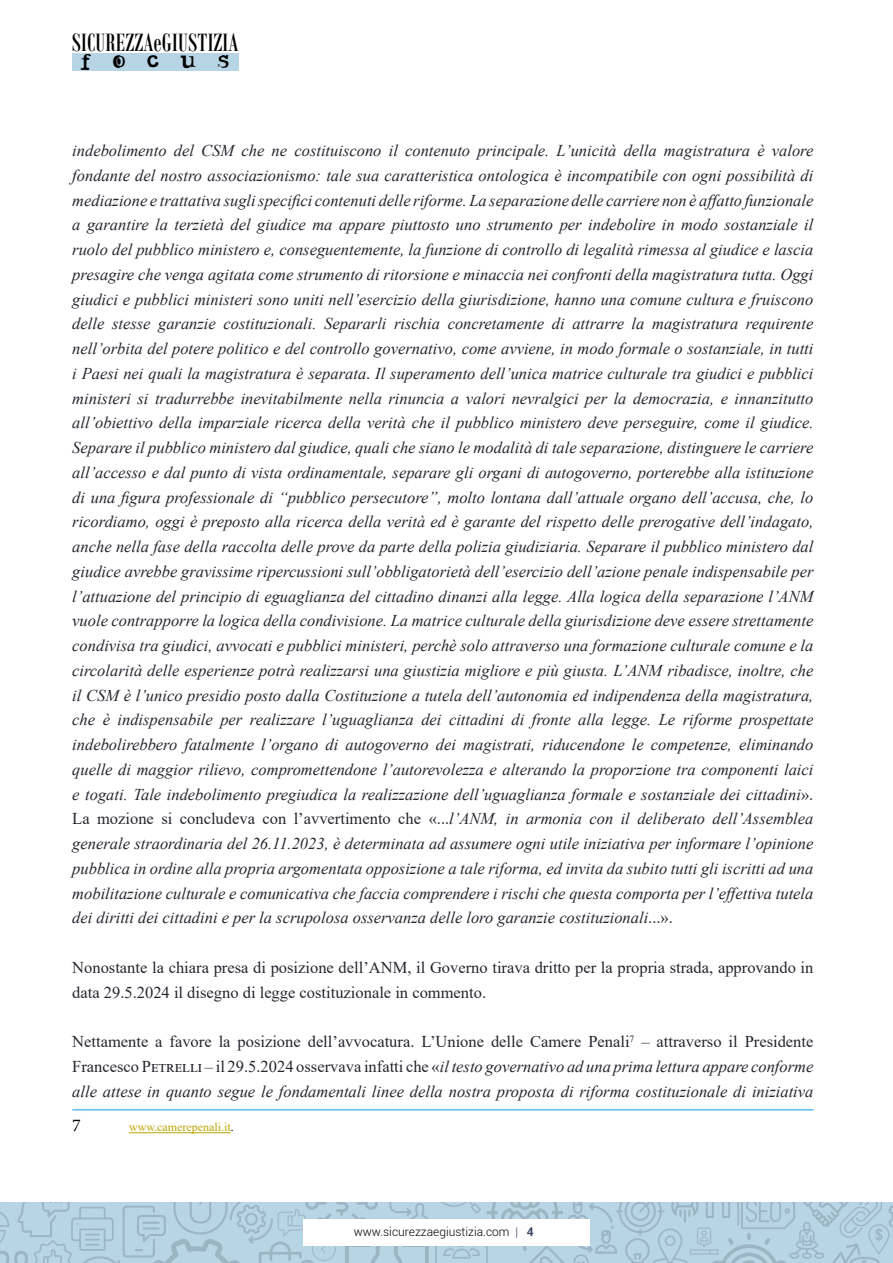
<style>
.page{position:relative;width:893px;height:1263px;background:#fff}
.page>*{position:absolute;margin:0;border:0;box-sizing:border-box;transform-origin:0 0}
.t1{font:27px "Bodoni MT Condensed";letter-spacing:.01em;color:#000}
.t2{font:18px "Noir Filled";letter-spacing:1.13em;color:#000}
.t3{font:18px "Minion Pro";color:#000}
.t4{font:italic 16.5px/24.8px "Times New Roman";color:#27242f;text-align:justify}
.t5{font:16.5px/24.8px "Times New Roman";color:#27242f}
.t6{font:300 12px "Roboto";color:#000}
.t7{font:12px "Times New Roman";color:#bda500}
.s1{font-style:normal}
.s2{font-family:"Minion Pro";color:#000}
.s3{color:#3d4967}
.s4{font-weight:700;color:#3d4967}
</style>
<div class="page">
<svg style="left:0;top:1202px;width:893px;height:61px;background:#b2cedf"></svg>
<div style="left:303px;top:1219px;width:287px;height:26px;background:#fff"></div>
<div style="left:72px;top:53px;width:167px;height:18px;background:#b8d5e6"></div>
<hr style="left:72px;top:1109px;width:741px;height:1px;background:#009fe3">
<hr style="left:129px;top:1132px;width:102px;height:1px;background:#bda500">
<h1 class="t1" style="left:72px;top:26px;width:168px">SICUREZZAeGIUSTIZIA</h1>
<p class="t2" style="left:80px;top:48px;width:151px">FOCUS</p>
<p class="t4" style="left:72px;top:138px;width:743px">indebolimento del CSM che ne costituiscono il contenuto principale. L’unicità della magistratura è valore fondante del nostro associazionismo: tale sua caratteristica ontologica è incompatibile con ogni possibilità di mediazione e trattativa sugli specifici contenuti delle riforme. La separazione delle carriere non è affatto funzionale a garantire la terzietà del giudice ma appare piuttosto uno strumento per indebolire in modo sostanziale il ruolo del pubblico ministero e, conseguentemente, la funzione di controllo di legalità rimessa al giudice e lascia presagire che venga agitata come strumento di ritorsione e minaccia nei confronti della magistratura tutta. Oggi giudici e pubblici ministeri sono uniti nell’esercizio della giurisdizione, hanno una comune cultura e fruiscono delle stesse garanzie costituzionali. Separarli rischia concretamente di attrarre la magistratura requirente nell’orbita del potere politico e del controllo governativo, come avviene, in modo formale o sostanziale, in tutti i Paesi nei quali la magistratura è separata<span class="s1">.</span> Il superamento dell’unica matrice culturale tra giudici e pubblici ministeri si tradurrebbe inevitabilmente nella rinuncia a valori nevralgici per la democrazia, e innanzitutto all’obiettivo della imparziale ricerca della verità che il pubblico ministero deve perseguire, come il giudice.<br>Separare il pubblico ministero dal giudice, quali che siano le modalità di tale separazione, distinguere le carriere all’accesso e dal punto di vista ordinamentale, separare gli organi di autogoverno, porterebbe alla istituzione di una figura professionale di “pubblico persecutore”, molto lontana dall’attuale organo dell’accusa, che, lo ricordiamo, oggi è preposto alla ricerca della verità ed è garante del rispetto delle prerogative dell’indagato, anche nella fase della raccolta delle prove da parte della polizia giudiziaria. Separare il pubblico ministero dal giudice avrebbe gravissime ripercussioni sull’obbligatorietà dell’esercizio dell’azione penale indispensabile per l’attuazione del principio di eguaglianza del cittadino dinanzi alla legge. Alla logica della separazione l’ANM vuole contrapporre la logica della condivisione. La matrice culturale della giurisdizione deve essere strettamente condivisa tra giudici, avvocati e pubblici ministeri, perchè solo attraverso una formazione culturale comune e la circolarità delle esperienze potrà realizzarsi una giustizia migliore e più giusta. L’ANM ribadisce, inoltre, che il CSM è l’unico presidio posto dalla Costituzione a tutela dell’autonomia ed indipendenza della magistratura, che è indispensabile per realizzare l’uguaglianza dei cittadini di fronte alla legge. Le riforme prospettate indebolirebbero fatalmente l’organo di autogoverno dei magistrati, riducendone le competenze, eliminando quelle di maggior rilievo, compromettendone l’autorevolezza e alterando la proporzione tra componenti laici e togati. Tale indebolimento pregiudica la realizzazione dell’uguaglianza formale e sostanziale dei cittadini<span class="s1">».<br>La mozione si concludeva con l’avvertimento che «...</span>l’ANM, in armonia con il deliberato dell’Assemblea generale straordinaria del 26.11.2023, è determinata ad assumere ogni utile iniziativa per informare l’opinione pubblica in ordine alla propria argomentata opposizione a tale riforma, ed invita da subito tutti gli iscritti ad una mobilitazione culturale e comunicativa che faccia comprendere i rischi che questa comporta per l’effettiva tutela dei diritti dei cittadini e per la scrupolosa osservanza delle loro garanzie costituzionali<span class="s1">...».</span></p>
<p class="t5" style="left:72px;top:954px;width:743px">Nonostante la chiara presa di posizione dell’ANM, il Governo tirava dritto per la propria strada, approvando in data 29.5.2024 il disegno di legge costituzionale in commento.</p>
<p class="t4" style="left:72px;top:1029px;width:743px"><span class="s1">Nettamente a favore la posizione dell’avvocatura. L’Unione delle Camere Penali</span><sup>7</sup> <span class="s1">– attraverso il Presidente Francesco Petrelli – il 29.5.2024 osservava infatti che «</span>il testo governativo ad una prima lettura appare conforme alle attese in quanto segue le fondamentali linee della nostra proposta di riforma costituzionale di iniziativa</p>
<p class="t3" style="left:72px;top:1115px;width:10px">7</p>
<p class="t7" style="left:129px;top:1119px;width:106px">www.camerepenali.it<span class="s2">.</span></p>
<p class="t6" style="left:354px;top:1223px;width:181px">www.sicurezzaegiustizia.com <span class="s3">|</span> <span class="s4">4</span></p>
</div>
